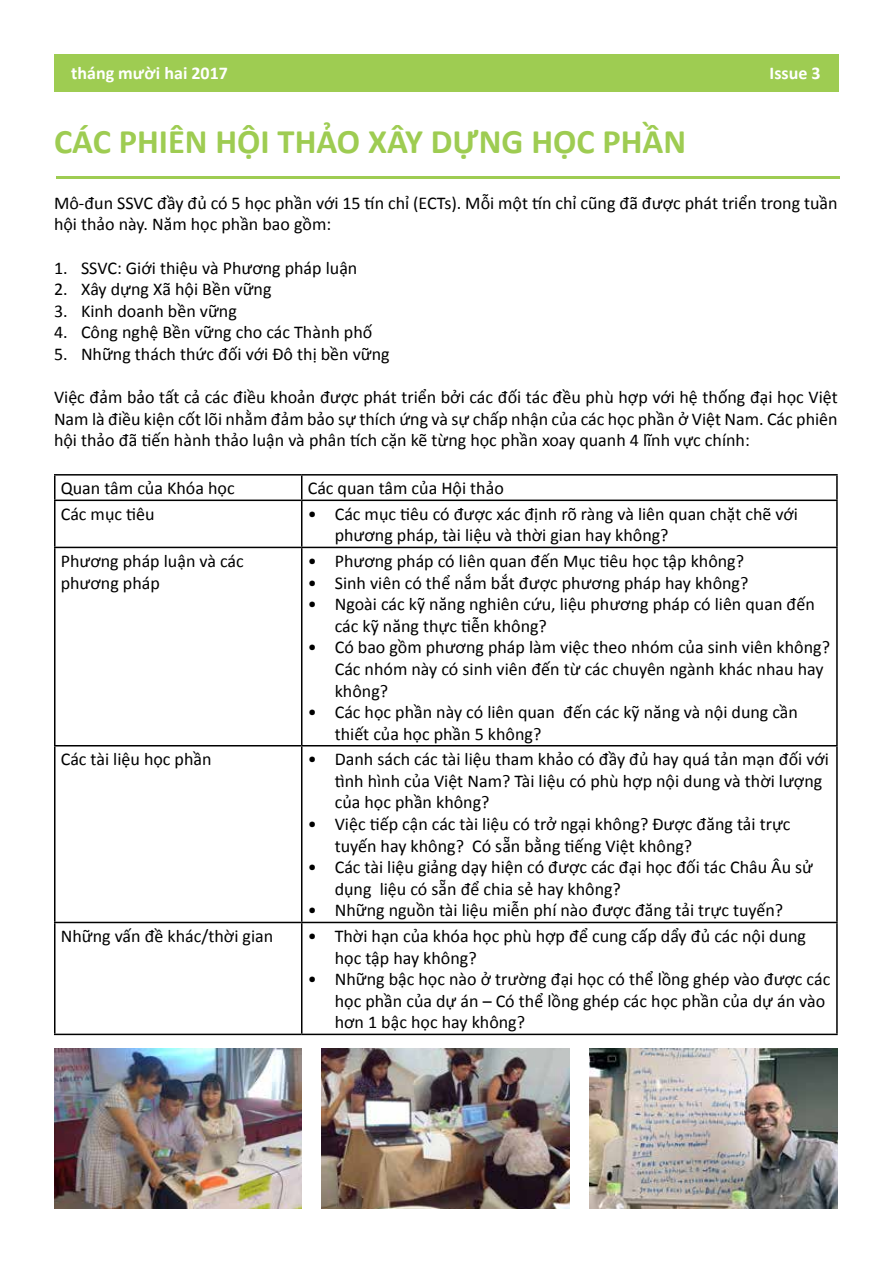
<style>
.page{position:relative;width:893px;height:1263px;background:#fff}
.page>*{position:absolute;margin:0;border:0;box-sizing:border-box;transform-origin:0 0}
.t1{font:700 34.5px "Calibri";color:#9ecc52}
.t2{font:18px/21.6px "Calibri";color:#000}
.t3{font:700 18px "Calibri";color:#fff}
</style>
<div class="page">
<div style="left:54px;top:54px;width:785px;height:37px;background:#9ecc52"></div>
<hr style="left:54px;top:474px;width:248px;height:2px;background:#000">
<hr style="left:54px;top:476px;width:2px;height:24px;background:#000">
<hr style="left:302px;top:474px;width:536px;height:2px;background:#000">
<svg style="left:301px;top:476px;width:1px;height:24px"></svg>
<hr style="left:836px;top:476px;width:2px;height:24px;background:#000">
<hr style="left:54px;top:500px;width:248px;height:1px;background:#000">
<hr style="left:54px;top:501px;width:2px;height:46px;background:#000">
<hr style="left:302px;top:500px;width:536px;height:1px;background:#000">
<hr style="left:301px;top:501px;width:1px;height:46px;background:#000">
<hr style="left:836px;top:501px;width:2px;height:46px;background:#000">
<hr style="left:54px;top:547px;width:248px;height:1px;background:#000">
<hr style="left:54px;top:548px;width:2px;height:197px;background:#000">
<hr style="left:302px;top:547px;width:536px;height:1px;background:#000">
<hr style="left:301px;top:548px;width:1px;height:197px;background:#000">
<hr style="left:836px;top:548px;width:2px;height:197px;background:#000">
<hr style="left:54px;top:745px;width:248px;height:1px;background:#000">
<hr style="left:54px;top:746px;width:2px;height:176px;background:#000">
<hr style="left:302px;top:745px;width:536px;height:1px;background:#000">
<hr style="left:301px;top:746px;width:1px;height:176px;background:#000">
<hr style="left:836px;top:746px;width:2px;height:176px;background:#000">
<hr style="left:54px;top:922px;width:248px;height:1px;background:#000">
<hr style="left:54px;top:923px;width:2px;height:111px;background:#000">
<hr style="left:302px;top:922px;width:536px;height:1px;background:#000">
<hr style="left:301px;top:923px;width:1px;height:111px;background:#000">
<hr style="left:836px;top:923px;width:2px;height:111px;background:#000">
<hr style="left:54px;top:1034px;width:248px;height:1px;background:#000">
<hr style="left:302px;top:1034px;width:536px;height:1px;background:#000">
<hr style="left:56px;top:176px;width:784px;height:3px;background:#9ecc52">
<img style="left:54px;top:1048px;width:248px;height:161px">
<img style="left:322px;top:1048px;width:248px;height:161px">
<img style="left:589px;top:1048px;width:248px;height:161px">
<p class="t3" style="left:71px;top:61px;width:158px">tháng mười hai 2017</p>
<p class="t3" style="left:770px;top:61px;width:53px">Issue 3</p>
<h1 class="t1" style="left:54px;top:120px;width:634px">CÁC PHIÊN HỘI THẢO XÂY DỰNG HỌC PHẦN</h1>
<p class="t2" style="left:54px;top:192px;width:785px">Mô-đun SSVC đầy đủ có 5 học phần với 15 tín chỉ (ECTs). Mỗi một tín chỉ cũng đã được phát triển trong tuần hội thảo này. Năm học phần bao gồm:</p>
<p class="t2" style="left:54px;top:257px;width:305px">1. SSVC: Giới thiệu và Phương pháp luận</p>
<p class="t2" style="left:54px;top:278px;width:219px">2. Xây dựng Xã hội Bền vững</p>
<p class="t2" style="left:54px;top:300px;width:184px">3. Kinh doanh bền vững</p>
<p class="t2" style="left:54px;top:322px;width:320px">4. Công nghệ Bền vững cho các Thành phố</p>
<p class="t2" style="left:54px;top:343px;width:337px">5. Những thách thức đối với Đô thị bền vững</p>
<p class="t2" style="left:54px;top:386px;width:785px;text-align:justify">Việc đảm bảo tất cả các điều khoản được phát triển bởi các đối tác đều phù hợp với hệ thống đại học Việt Nam là điều kiện cốt lõi nhằm đảm bảo sự thích ứng và sự chấp nhận của các học phần ở Việt Nam. Các phiên hội thảo đã tiến hành thảo luận và phân tích cặn kẽ từng học phần xoay quanh 4 lĩnh vực chính:</p>
<p class="t2" style="left:61px;top:478px;width:175px">Quan tâm của Khóa học</p>
<p class="t2" style="left:308px;top:478px;width:198px">Các quan tâm của Hội thảo</p>
<p class="t2" style="left:61px;top:503px;width:95px">Các mục tiêu</p>
<p class="t2" style="left:335px;top:503px;width:465px;text-indent:-27px">• Các mục tiêu có được xác định rõ ràng và liên quan chặt chẽ với phương pháp, tài liệu và thời gian hay không?</p>
<p class="t2" style="left:61px;top:550px;width:185px">Phương pháp luận và các phương pháp</p>
<p class="t2" style="left:308px;top:550px;width:438px">• Phương pháp có liên quan đến Mục tiêu học tập không?</p>
<p class="t2" style="left:308px;top:572px;width:442px">• Sinh viên có thể nắm bắt được phương pháp hay không?</p>
<p class="t2" style="left:335px;top:593px;width:482px;text-indent:-27px">• Ngoài các kỹ năng nghiên cứu, liệu phương pháp có liên quan đến các kỹ năng thực tiễn không?</p>
<p class="t2" style="left:335px;top:637px;width:497px;text-indent:-27px">• Có bao gồm phương pháp làm việc theo nhóm của sinh viên không?<br>Các nhóm này có sinh viên đến từ các chuyên ngành khác nhau hay không?</p>
<p class="t2" style="left:335px;top:701px;width:465px;text-indent:-27px">• Các học phần này có liên quan đến các kỹ năng và nội dung cần thiết của học phần 5 không?</p>
<p class="t2" style="left:61px;top:748px;width:152px">Các tài liệu học phần</p>
<p class="t2" style="left:335px;top:748px;width:496px;text-indent:-27px">• Danh sách các tài liệu tham khảo có đầy đủ hay quá tản mạn đối với tình hình của Việt Nam? Tài liệu có phù hợp nội dung và thời lượng của học phần không?</p>
<p class="t2" style="left:335px;top:813px;width:457px;text-indent:-27px">• Việc tiếp cận các tài liệu có trở ngại không? Được đăng tải trực tuyến hay không? Có sẵn bằng tiếng Việt không?</p>
<p class="t2" style="left:335px;top:856px;width:480px;text-indent:-27px">• Các tài liệu giảng dạy hiện có được các đại học đối tác Châu Âu sử dụng liệu có sẵn để chia sẻ hay không?</p>
<p class="t2" style="left:308px;top:900px;width:477px">• Những nguồn tài liệu miễn phí nào được đăng tải trực tuyến?</p>
<p class="t2" style="left:61px;top:925px;width:214px">Những vấn đề khác/thời gian</p>
<p class="t2" style="left:335px;top:925px;width:473px;text-indent:-27px">• Thời hạn của khóa học phù hợp để cung cấp dẩy đủ các nội dung học tập hay không?</p>
<p class="t2" style="left:335px;top:968px;width:497px;text-indent:-27px">• Những bậc học nào ở trường đại học có thể lồng ghép vào được các học phần của dự án – Có thể lồng ghép các học phần của dự án vào hơn 1 bậc học hay không?</p>
</div>
